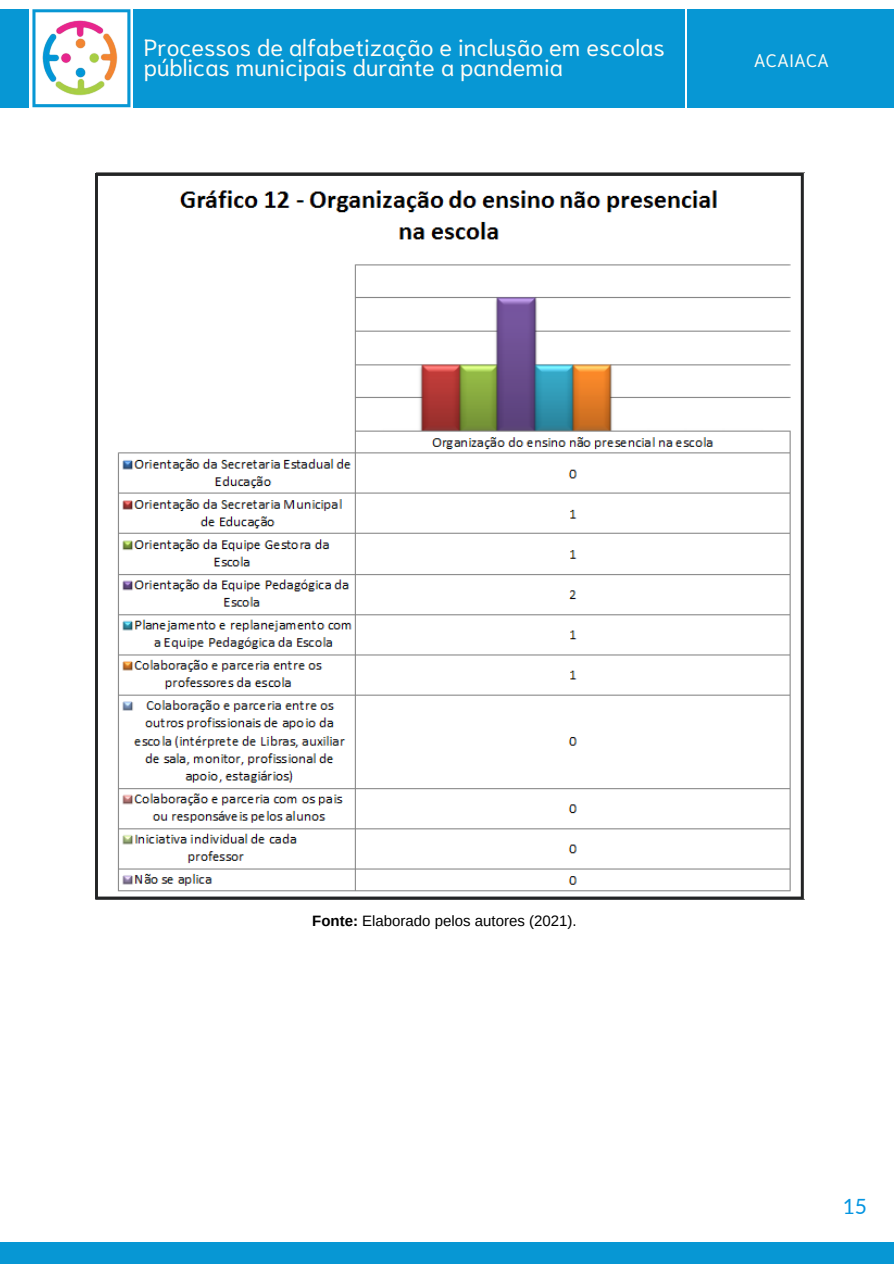
<style>
.page{position:relative;width:894px;height:1264px;background:#fff}
.page>*{position:absolute;margin:0;border:0;box-sizing:border-box;transform-origin:0 0}
.t1{font:23.4px/20.2px "Niramit";color:#fffcf5}
.t2{font:21px "Lato";color:#0595e1}
.t3{font:18px "Niramit";color:#fffcf5}
.t4{font:15px "Arimo";color:#000}
.s1{font-weight:700}
</style>
<div class="page">
<div style="left:0;top:1242px;width:893px;height:21px;background:#0797d4"></div>
<svg style="left:95px;top:173px;width:708px;height:726px"></svg>
<div style="left:134px;top:9px;width:550px;height:98px;background:#0797d4"></div>
<svg style="left:32px;top:9px;width:98px;height:98px"></svg>
<div style="left:0;top:9px;width:29px;height:98px;background:#0797d4"></div>
<div style="left:687px;top:9px;width:206px;height:98px;background:#0797d4"></div>
<p class="t1" style="left:144px;top:35px;width:522px">Processos de alfabetização e inclusão em escolas públicas municipais durante a pandemia</p>
<p class="t3" style="left:753px;top:47px;width:77px">ACAIACA</p>
<p class="t4" style="left:312px;top:912px;width:266px"><span class="s1">Fonte:</span> Elaborado pelos autores (2021).</p>
<p class="t2" style="left:842px;top:1193px;width:26px">15</p>
</div>
